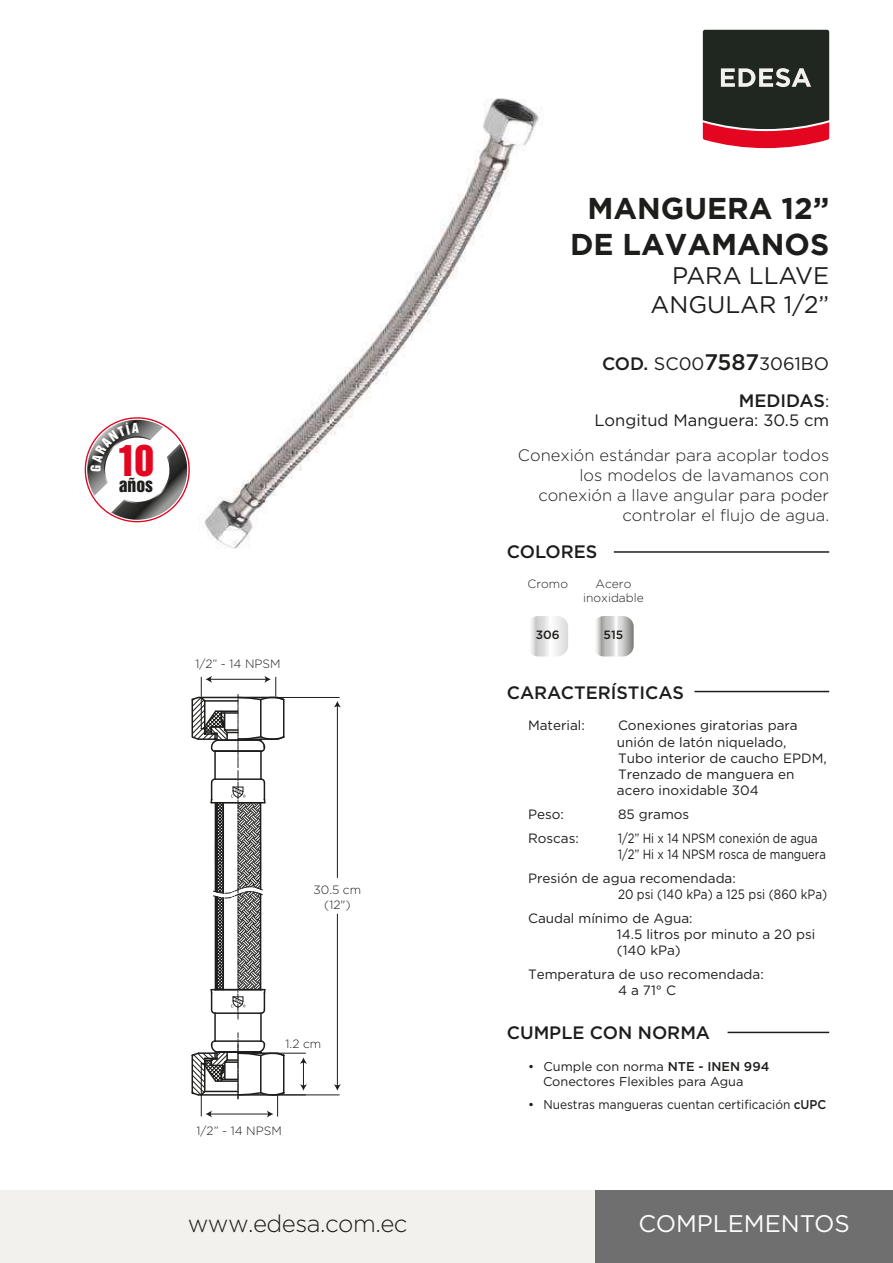
<style>
.page{position:relative;width:893px;height:1263px;background:#fff}
.page>*{position:absolute;margin:0;border:0;box-sizing:border-box;transform-origin:0 0}
.t1{font:39.3px "Helvetica Inserat";color:#e40521}
.t2{font:700 30px/36px "Gotham";color:#1d1d1b;text-align:center}
.t3{font:24px/28.8px "Gotham";color:#1d1d1b;text-align:right}
.t4{font:300 24px "Gotham";letter-spacing:-.02em;color:#1d1d1b}
.t5{font:24px "Gotham";color:#fff}
.t6{font:500 18px/36.6px "Gotham";color:#1d1d1b;text-align:right}
.t7{font:17.7px "Helvetica Inserat";color:#1d1d1b}
.t8{font:300 16.5px/19.8px "Gotham";color:#1d1d1b;text-align:right}
.t9{font:16.5px "Gotham";color:#1d1d1b}
.t10{font:13.5px/16.2px "Gotham";color:#1d1d1b}
.t11{font:13.5px/16.2px "Gotham";color:#1d1d1b;scale:.83 1}
.t12{font:12.75px/15.3px "Gotham";color:#1d1d1b}
.t13{font:300 12px/14.4px "Gotham";color:#1d1d1b;text-align:center}
.t14{font:500 12px "Gotham";color:#1d1d1b}
.s1{font-weight:400}
.s2{font-size:22.5px}
.s3{font-weight:400;font-size:16.5px}
.s4{font-weight:500}
</style>
<div class="page">
<img style="left:204px;top:98px;width:335px;height:451px">
<div style="left:0;top:1191px;width:893px;height:72px;background:#f3f1ed"></div>
<div style="left:595px;top:1191px;width:298px;height:72px;background:#706f6f"></div>
<hr style="left:728px;top:1032px;width:101px;height:1px;background:#1d1d1b">
<hr style="left:694px;top:691px;width:135px;height:1px;background:#1d1d1b">
<hr style="left:614px;top:551px;width:215px;height:2px;background:#1d1d1b">
<svg style="left:703px;top:30px;width:126px;height:118px;background:#523736"></svg>
<svg style="left:531px;top:616px;width:37px;height:40px"></svg>
<svg style="left:596px;top:616px;width:38px;height:40px;background:#c8c8c6"></svg>
<hr style="left:337px;top:914px;width:1px;height:172px;background:#1d1d1b">
<svg style="left:334px;top:1084px;width:7px;height:7px"></svg>
<hr style="left:337px;top:705px;width:1px;height:173px;background:#1d1d1b">
<svg style="left:334px;top:701px;width:7px;height:6px"></svg>
<hr style="left:272px;top:1094px;width:67px;height:1px;background:#1d1d1b">
<hr style="left:279px;top:697px;width:60px;height:1px;background:#1d1d1b">
<svg style="left:191px;top:676px;width:116px;height:441px"></svg>
<svg style="left:84px;top:417px;width:106px;height:106px"></svg>
<h1 class="t1" style="left:118px;top:437px;width:38px">10</h1>
<h3 class="t7" style="left:119px;top:475px;width:36px">AÑOS</h3>
<p class="t13" style="left:195px;top:656px;width:87px">1/2” - 14 NPSM</p>
<p class="t13" style="left:313px;top:882px;width:49px">30.5 cm (12")</p>
<p class="t13" style="left:286px;top:1036px;width:37px">1.2 cm</p>
<p class="t13" style="left:197px;top:1124px;width:87px">1/2” - 14 NPSM</p>
<h3 class="t4" style="left:188px;top:1208px;width:221px">www.edesa.com.ec</h3>
<h2 class="t2" style="left:570px;top:190px;width:261px">MANGUERA 12”<br>DE LAVAMANOS</h2>
<h3 class="t3" style="left:650px;top:261px;width:180px">PARA LLAVE<br>ANGULAR 1/2”</h3>
<h3 class="t6" style="left:602px;top:345px;width:229px">COD. <span class="s1">SC00</span><span class="s2">7587</span><span class="s1">3061BO<br></span>MEDIDAS<span class="s3">:</span></h3>
<p class="t9" style="left:595px;top:410px;width:236px">Longitud Manguera: 30.5 cm</p>
<p class="t8" style="left:518px;top:445px;width:313px">Conexión estándar para acoplar todos los modelos de lavamanos con conexión a llave angular para poder controlar el flujo de agua.</p>
<h3 class="t6" style="left:507px;top:533px;width:92px">COLORES</h3>
<p class="t13" style="left:528px;top:576px;width:42px">Cromo</p>
<p class="t14" style="left:536px;top:626px;width:25px">306</p>
<p class="t13" style="left:583px;top:576px;width:62px">Acero inoxidable</p>
<p class="t14" style="left:604px;top:626px;width:21px">515</p>
<h3 class="t6" style="left:507px;top:674px;width:179px">CARACTERÍSTICAS</h3>
<p class="t10" style="left:528px;top:717px;width:58px">Material:</p>
<p class="t10" style="left:617px;top:717px;width:211px">Conexiones giratorias para unión de latón niquelado,<br>Tubo interior de caucho EPDM,<br>Trenzado de manguera en acero inoxidable 304</p>
<p class="t10" style="left:528px;top:806px;width:37px">Peso:</p>
<p class="t10" style="left:618px;top:806px;width:73px">85 gramos</p>
<p class="t10" style="left:528px;top:829px;width:52px">Roscas:</p>
<p class="t11" style="left:618px;top:829px;width:252px">1/2” Hi x 14 NPSM conexión de agua<br>1/2” Hi x 14 NPSM rosca de manguera</p>
<p class="t10" style="left:618px;top:869px;width:211px;text-indent:-90px">Presión de agua recomendada:<br>20 psi (140 kPa) a 125 psi (860 kPa)</p>
<p class="t10" style="left:617px;top:909px;width:200px;text-indent:-89px">Caudal mínimo de Agua:<br>14.5 litros por minuto a 20 psi (140 kPa)</p>
<p class="t10" style="left:528px;top:965px;width:237px;text-align:center">Temperatura de uso recomendada:<br>4 a 71° C</p>
<h3 class="t6" style="left:507px;top:1014px;width:205px">CUMPLE CON NORMA</h3>
<p class="t12" style="left:543px;top:1058px;width:228px;text-indent:-15px">• Cumple con norma <span class="s4">NTE - INEN 994<br></span>Conectores Flexibles para Agua</p>
<p class="t12" style="left:528px;top:1096px;width:300px">• Nuestras mangueras cuentan certificación <span class="s4">cUPC</span></p>
<h3 class="t5" style="left:638px;top:1208px;width:213px">COMPLEMENTOS</h3>
</div>
